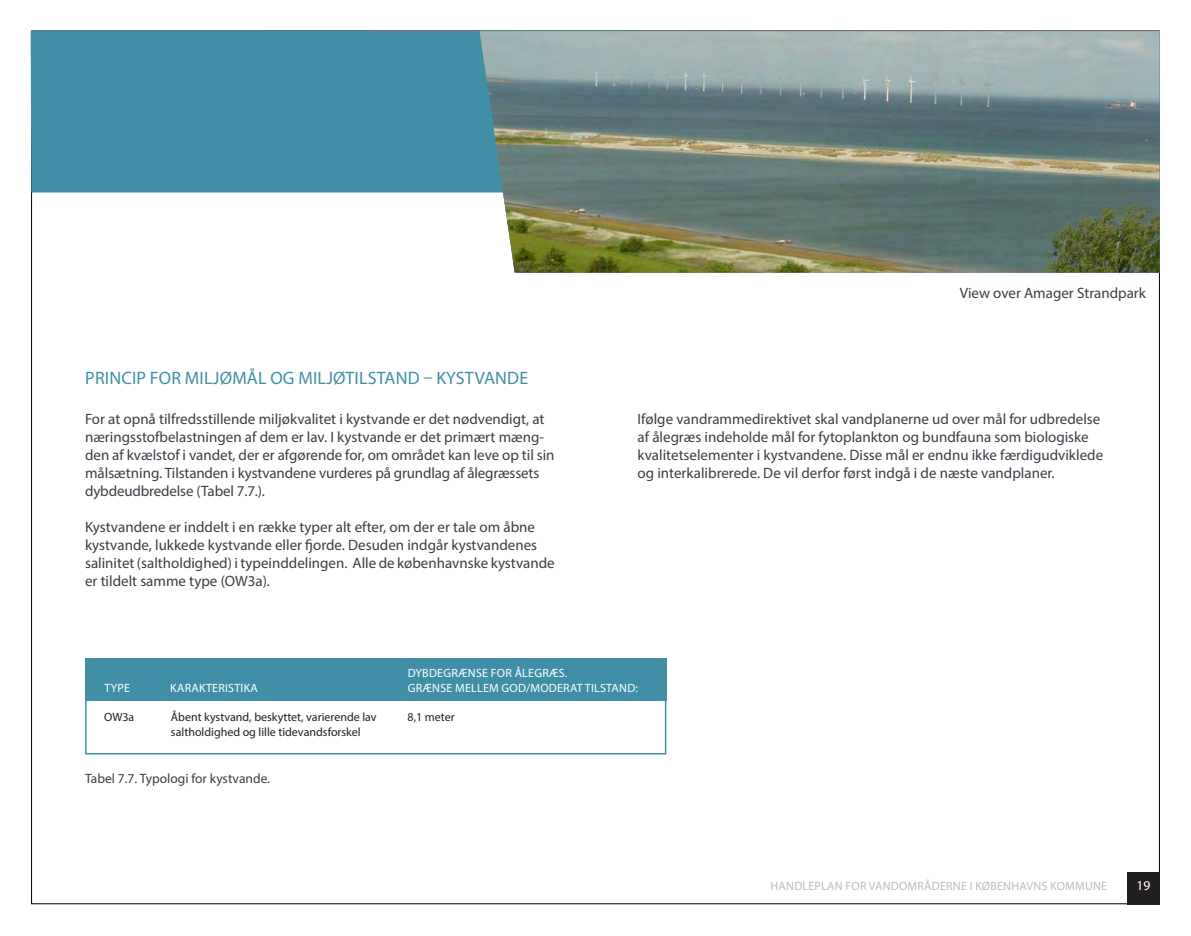
<style>
.page{position:relative;width:1191px;height:936px;background:#fff}
.page>*{position:absolute;margin:0;border:0;box-sizing:border-box;transform-origin:0 0}
.t1{font:18px "Myriad Pro";letter-spacing:.01em;color:#418fa7}
.t2{font:15px/18px "Myriad Pro";color:#3e3c47}
.t3{font:13.5px "Myriad Pro";color:#3e3c47}
.t4{font:13.5px "Myriad Pro";color:#fff}
.t5{font:12px/15px "Myriad Pro";color:#231f20}
.t6{font:12px/15px "Myriad Pro";letter-spacing:.02em;color:#fff}
.t7{font:12px "Myriad Pro";letter-spacing:.02em;color:#bcbdc0}
</style>
<div class="page">
<div style="left:31px;top:31px;width:448px;height:161px;background:#418fa7"></div>
<div style="left:85px;top:662px;width:581px;height:92px;border:1px solid #418fa7"></div>
<div style="left:85px;top:658px;width:581px;height:42px;background:#418fa7"></div>
<img style="left:479px;top:31px;width:680px;height:241px">
<div style="left:1127px;top:871px;width:32px;height:33px;background:#231f20"></div>
<p class="t1" style="left:85px;top:367px;width:444px">PRINCIP FOR MILJØMÅL OG MILJØTILSTAND – KYSTVANDE</p>
<p class="t2" style="left:85px;top:410px;width:471px">For at opnå tilfredsstillende miljøkvalitet i kystvande er det nødvendigt, at næringsstofbelastningen af dem er lav. I kystvande er det primært mæng&shy;den af kvælstof i vandet, der er afgørende for, om området kan leve op til sin målsætning. Tilstanden i kystvandene vurderes på grundlag af ålegræssets dybdeudbredelse (Tabel 7.7.).</p>
<p class="t2" style="left:85px;top:518px;width:471px">Kystvandene er inddelt i en række typer alt efter, om der er tale om åbne kystvande, lukkede kystvande eller fjorde. Desuden indgår kystvandenes salinitet (saltholdighed) i typeinddelingen. Alle de københavnske kystvande er tildelt samme type (OW3a).</p>
<p class="t2" style="left:960px;top:284px;width:187px">View over Amager Strandpark</p>
<p class="t2" style="left:637px;top:410px;width:467px">Ifølge vandrammedirektivet skal vandplanerne ud over mål for udbredelse af ålegræs indeholde mål for fytoplankton og bundfauna som biologiske kvalitetselementer i kystvandene. Disse mål er endnu ikke færdigudviklede og interkalibrerede. De vil derfor først indgå i de næste vandplaner.</p>
<p class="t6" style="left:104px;top:680px;width:27px">TYPE</p>
<p class="t6" style="left:170px;top:680px;width:89px">KARAKTERISTIKA</p>
<p class="t5" style="left:104px;top:709px;width:31px">OW3a</p>
<p class="t5" style="left:171px;top:709px;width:207px">Åbent kystvand, beskyttet, varierende lav saltholdighed og lille tidevandsforskel</p>
<p class="t3" style="left:85px;top:770px;width:186px">Tabel 7.7. Typologi for kystvande.</p>
<p class="t6" style="left:408px;top:666px;width:232px">DYBDEGRÆNSE FOR ÅLEGRÆS.<br>GRÆNSE MELLEM GOD/MODERAT TILSTAND:</p>
<p class="t5" style="left:407px;top:709px;width:49px">8,1 meter</p>
<p class="t7" style="left:770px;top:879px;width:338px">HANDLEPLAN FOR VANDOMRÅDERNE I KØBENHAVNS KOMMUNE</p>
<p class="t4" style="left:1136px;top:878px;width:15px">19</p>
</div>
